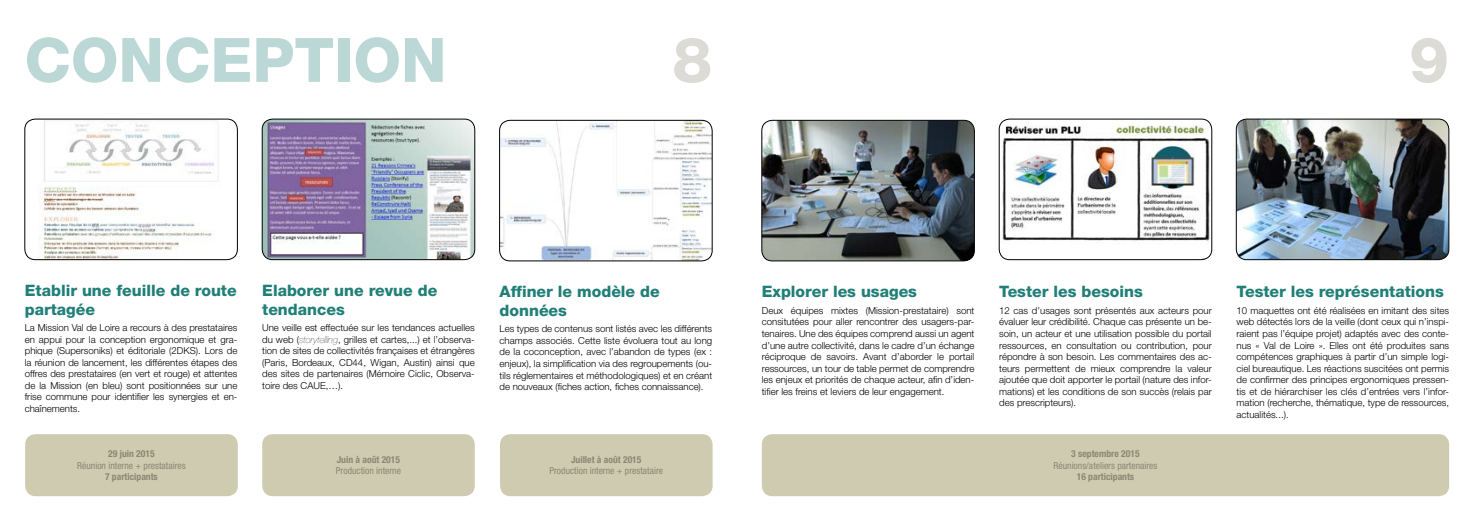
<style>
.page{position:relative;width:1474px;height:521px;background:#fff}
.page>*{position:absolute;margin:0;border:0;box-sizing:border-box;transform-origin:0 0}
.t1{font:800 63px "Helvetica Neue LT Std";color:#dcdbd5}
.t2{font:800 61.25px "Helvetica Neue LT Std";color:#bcd8d6}
.t3{font:800 15.75px/18.9px "Helvetica Neue LT Std";color:#207f77}
.t4{font:300 9.62px/11.5px "Helvetica Neue LT Std";color:#000;text-align:justify}
.t5{font:condensed 9.62px "Helvetica Neue LT Std";color:#898873}
.t6{font:700 condensed 9.62px "Helvetica Neue LT Std";color:#898873}
.s1{font-weight:200;font-style:italic}
</style>
<div class="page">
<img style="left:1000px;top:119px;width:211px;height:141px">
<div style="left:998px;top:119px;width:214px;height:141px;border:1px solid #000;border-radius:10px"></div>
<img style="left:763px;top:120px;width:211px;height:141px">
<div style="left:761px;top:120px;width:213px;height:141px;border:1px solid #000;border-radius:10px"></div>
<img style="left:1237px;top:119px;width:211px;height:141px">
<div style="left:1235px;top:119px;width:214px;height:141px;border:1px solid #000;border-radius:10px"></div>
<img style="left:262px;top:119px;width:213px;height:141px">
<div style="left:262px;top:119px;width:213px;height:141px;border:1px solid #000;border-radius:10px"></div>
<img style="left:25px;top:119px;width:212px;height:141px">
<div style="left:24px;top:119px;width:214px;height:141px;border:1px solid #000;border-radius:10px"></div>
<img style="left:499px;top:120px;width:213px;height:141px">
<div style="left:499px;top:120px;width:213px;height:141px;border:1px solid #000;border-radius:10px"></div>
<div style="left:761px;top:434px;width:688px;height:62px;background:#cfcbb0;border-radius:10px"></div>
<div style="left:25px;top:434px;width:213px;height:62px;background:#cfcbb0;border-radius:10px"></div>
<div style="left:262px;top:434px;width:213px;height:62px;background:#cfcbb0;border-radius:10px"></div>
<div style="left:500px;top:434px;width:212px;height:62px;background:#cfcbb0;border-radius:10px"></div>
<h2 class="t2" style="left:24px;top:24px;width:423px">CONCEPTION</h2>
<h1 class="t1" style="left:672px;top:23px;width:41px">8</h1>
<h1 class="t1" style="left:1409px;top:23px;width:41px">9</h1>
<h3 class="t3" style="left:25px;top:281px;width:213px">Etablir une feuille de route partagée</h3>
<p class="t4" style="left:25px;top:322px;width:214px">La Mission Val de Loire a recours à des prestataires en appui pour la conception ergonomique et gra&shy;phique (Supersoniks) et éditoriale (2DKS). Lors de la réunion de lancement, les différentes étapes des offres des prestataires (en vert et rouge) et attentes de la Mission (en bleu) sont positionnées sur une frise commune pour identifier les synergies et en&shy;chaînements.</p>
<p class="t6" style="left:108px;top:448px;width:48px">29 juin 2015</p>
<p class="t5" style="left:77px;top:460px;width:110px">Réunion interne + prestataires</p>
<p class="t6" style="left:105px;top:471px;width:54px">7 participants</p>
<h3 class="t3" style="left:262px;top:281px;width:177px">Elaborer une revue de tendances</h3>
<p class="t4" style="left:262px;top:322px;width:214px">Une veille est effectuée sur les tendances actuelles du web (<span class="s1">storytelling</span>, grilles et cartes,...) et l’observa&shy;tion de sites de collectivités françaises et étrangères (Paris, Bordeaux, CD44, Wigan, Austin) ainsi que des sites de partenaires (Mémoire Ciclic, Observa&shy;toire des CAUE,…).</p>
<h3 class="t3" style="left:499px;top:282px;width:162px">Affiner le modèle de données</h3>
<p class="t4" style="left:499px;top:323px;width:214px">Les types de contenus sont listés avec les différents champs associés. Cette liste évoluera tout au long de la coconception, avec l’abandon de types (ex : enjeux), la simplification via des regroupements (ou&shy;tils réglementaires et méthodologiques) et en créant de nouveaux (fiches action, fiches connaissance).</p>
<p class="t6" style="left:337px;top:453px;width:65px">Juin à août 2015</p>
<p class="t5" style="left:336px;top:465px;width:67px">Production interne</p>
<p class="t6" style="left:571px;top:453px;width:72px">Juillet à août 2015</p>
<p class="t5" style="left:549px;top:465px;width:115px">Production interne + prestataire</p>
<h3 class="t3" style="left:761px;top:282px;width:157px">Explorer les usages</h3>
<p class="t4" style="left:761px;top:304px;width:214px">Deux équipes mixtes (Mission-prestataire) sont consitutées pour aller rencontrer des usagers-par&shy;tenaires. Une des équipes comprend aussi un agent d’une autre collectivité, dans le cadre d’un échange réciproque de savoirs. Avant d’aborder le portail ressources, un tour de table permet de comprendre les enjeux et priorités de chaque acteur, afin d’iden&shy;tifier les freins et leviers de leur engagement.</p>
<h3 class="t3" style="left:999px;top:282px;width:145px">Tester les besoins</h3>
<p class="t4" style="left:999px;top:304px;width:214px">12 cas d’usages sont présentés aux acteurs pour évaluer leur crédibilité. Chaque cas présente un be&shy;soin, un acteur et une utilisation possible du portail ressources, en consultation ou contribution, pour répondre à son besoin. Les commentaires des ac&shy;teurs permettent de mieux comprendre la valeur ajoutée que doit apporter le portail (nature des infor&shy;mations) et les conditions de son succès (relais par des prescripteurs).</p>
<p class="t6" style="left:1071px;top:448px;width:70px">3 septembre 2015</p>
<p class="t5" style="left:1053px;top:460px;width:105px">Réunions/ateliers partenaires</p>
<p class="t6" style="left:1076px;top:471px;width:59px">16 participants</p>
<h3 class="t3" style="left:1236px;top:282px;width:209px">Tester les représentations</h3>
<p class="t4" style="left:1236px;top:304px;width:214px">10 maquettes ont été réalisées en imitant des sites web détectés lors de la veille (dont ceux qui n’inspi&shy;raient pas l’équipe projet) adaptés avec des conte&shy;nus « Val de Loire ». Elles ont été produites sans compétences graphiques à partir d’un simple logi&shy;ciel bureautique. Les réactions suscitées ont permis de confirmer des principes ergonomiques pressen&shy;tis et de hiérarchiser les clés d’entrées vers l’infor&shy;mation (recherche, thématique, type de ressources, actualités...).</p>
</div>
